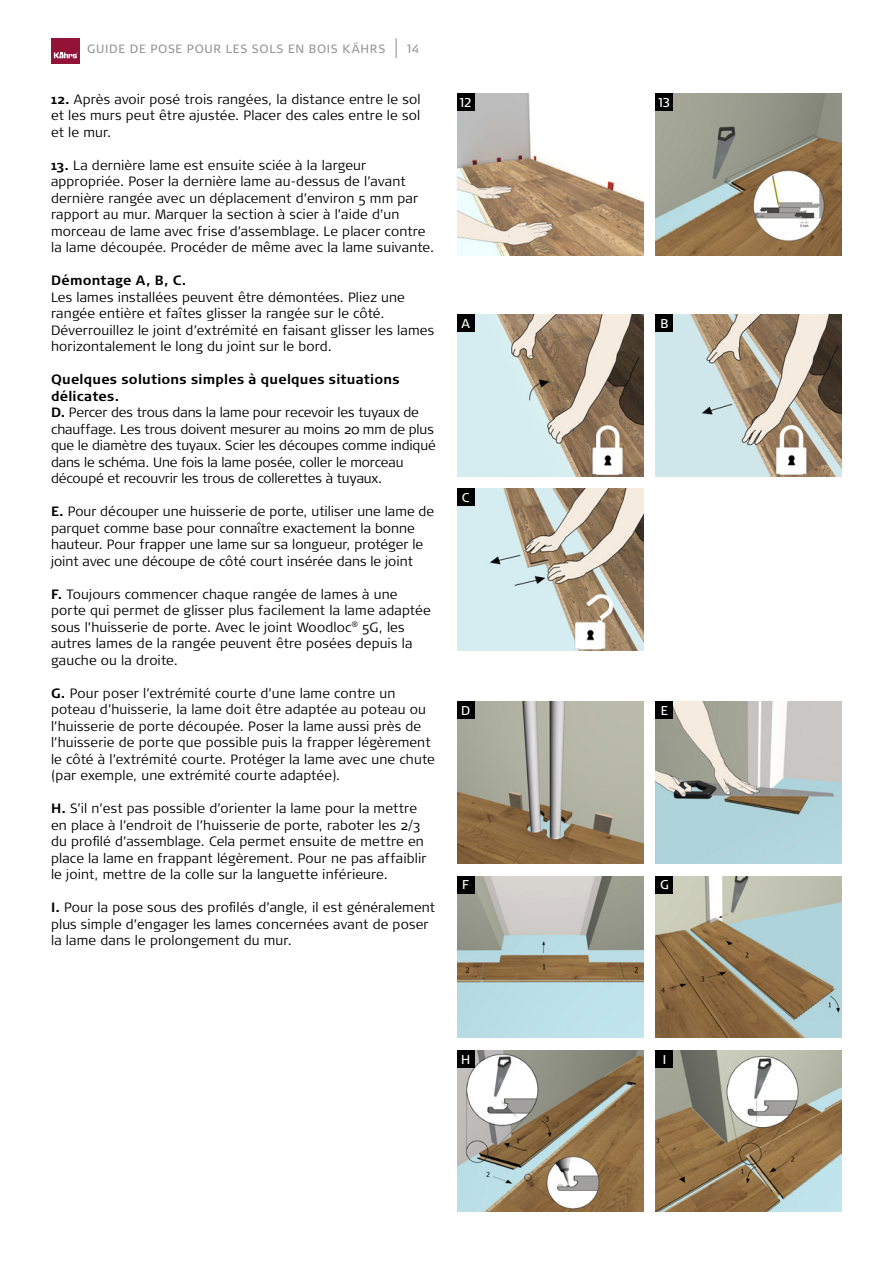
<style>
.page{position:relative;width:893px;height:1263px;background:#fff}
.page>*{position:absolute;margin:0;border:0;box-sizing:border-box;transform-origin:0 0}
.t1{font:300 13.5px/16.5px "Signa Pro";letter-spacing:.01em;color:#000}
.t2{font:300 13.5px/16.5px "Signa Pro";letter-spacing:-.01em;color:#000}
.t3{font:700 13.5px "Signa Pro";letter-spacing:.015em;color:#000}
.t4{font:12.75px "Signa Pro";color:#fff}
.t5{font:12px "Signa Pro";letter-spacing:.06em;color:#989898}
.s1{font-weight:700}
</style>
<div class="page">
<div style="left:51px;top:38px;width:29px;height:25px;background:#921238"></div>
<svg style="left:54px;top:52px;width:24px;height:6px"></svg>
<svg style="left:396px;top:38px;width:1px;height:20px"></svg>
<img style="left:457px;top:314px;width:186px;height:162px">
<img style="left:656px;top:314px;width:186px;height:162px">
<img style="left:457px;top:489px;width:186px;height:161px">
<div style="left:457px;top:314px;width:17px;height:17px;background:#000"></div>
<div style="left:656px;top:314px;width:17px;height:17px;background:#000"></div>
<div style="left:457px;top:489px;width:17px;height:17px;background:#000"></div>
<img style="left:457px;top:876px;width:186px;height:161px">
<img style="left:457px;top:702px;width:186px;height:161px">
<img style="left:656px;top:876px;width:186px;height:161px">
<img style="left:656px;top:702px;width:186px;height:161px">
<img style="left:457px;top:1050px;width:186px;height:162px">
<img style="left:656px;top:1050px;width:186px;height:162px">
<img style="left:656px;top:94px;width:186px;height:161px">
<img style="left:457px;top:94px;width:186px;height:161px">
<div style="left:457px;top:94px;width:17px;height:17px;background:#000"></div>
<div style="left:656px;top:94px;width:17px;height:17px;background:#000"></div>
<div style="left:457px;top:702px;width:17px;height:17px;background:#000"></div>
<div style="left:656px;top:702px;width:17px;height:17px;background:#000"></div>
<div style="left:656px;top:876px;width:17px;height:17px;background:#000"></div>
<div style="left:656px;top:1050px;width:17px;height:17px;background:#000"></div>
<div style="left:457px;top:876px;width:17px;height:17px;background:#000"></div>
<div style="left:457px;top:1050px;width:17px;height:17px;background:#000"></div>
<p class="t5" style="left:87px;top:42px;width:300px">GUIDE DE POSE POUR LES SOLS EN BOIS KÄHRS</p>
<p class="t5" style="left:407px;top:42px;width:14px">14</p>
<p class="t1" style="left:51px;top:91px;width:371px;text-align:justify"><span class="s1">12.</span> Après avoir posé trois rangées, la distance entre le sol et les murs peut être ajustée. Placer des cales entre le sol et le mur.</p>
<p class="t1" style="left:51px;top:157px;width:385px"><span class="s1">13.</span> La dernière lame est ensuite sciée à la largeur appropriée. Poser la dernière lame au-dessus de l’avant dernière rangée avec un déplacement d’environ 5 mm par rapport au mur. Marquer la section à scier à l’aide d’un morceau de lame avec frise d’assemblage. Le placer contre la lame découpée. Procéder de même avec la lame suivante.</p>
<p class="t3" style="left:51px;top:272px;width:137px">Démontage A, B, C.</p>
<p class="t1" style="left:51px;top:289px;width:385px">Les lames installées peuvent être démontées. Pliez une rangée entière et faîtes glisser la rangée sur le côté.<br>Déverrouillez le joint d’extrémité en faisant glisser les lames horizontalement le long du joint sur le bord.</p>
<p class="t2" style="left:51px;top:371px;width:386px"><span class="s1">Quelques solutions simples à quelques situations délicates.<br>D.</span> Percer des trous dans la lame pour recevoir les tuyaux de chauffage. Les trous doivent mesurer au moins 20 mm de plus que le diamètre des tuyaux. Scier les découpes comme indiqué dans le schéma. Une fois la lame posée, coller le morceau découpé et recouvrir les trous de collerettes à tuyaux.</p>
<p class="t1" style="left:51px;top:503px;width:385px"><span class="s1">E.</span> Pour découper une huisserie de porte, utiliser une lame de parquet comme base pour connaître exactement la bonne hauteur. Pour frapper une lame sur sa longueur, protéger le joint avec une découpe de côté court insérée dans le joint</p>
<p class="t1" style="left:51px;top:586px;width:381px"><span class="s1">F.</span> Toujours commencer chaque rangée de lames à une porte qui permet de glisser plus facilement la lame adaptée sous l’huisserie de porte. Avec le joint Woodloc<sup>®</sup> 5G, les autres lames de la rangée peuvent être posées depuis la gauche ou la droite.</p>
<p class="t1" style="left:51px;top:685px;width:385px"><span class="s1">G.</span> Pour poser l’extrémité courte d’une lame contre un poteau d’huisserie, la lame doit être adaptée au poteau ou l’huisserie de porte découpée. Poser la lame aussi près de l’huisserie de porte que possible puis la frapper légèrement le côté à l’extrémité courte. Protéger la lame avec une chute (par exemple, une extrémité courte adaptée).</p>
<p class="t1" style="left:51px;top:800px;width:377px"><span class="s1">H.</span> S’il n’est pas possible d’orienter la lame pour la mettre en place à l’endroit de l’huisserie de porte, raboter les 2/3 du profilé d’assemblage. Cela permet ensuite de mettre en place la lame en frappant légèrement. Pour ne pas affaiblir le joint, mettre de la colle sur la languette inférieure.</p>
<p class="t1" style="left:51px;top:899px;width:386px"><span class="s1">I.</span> Pour la pose sous des profilés d’angle, il est généralement plus simple d’engager les lames concernées avant de poser la lame dans le prolongement du mur.</p>
<p class="t4" style="left:459px;top:95px;width:14px">12</p>
<p class="t4" style="left:658px;top:95px;width:14px">13</p>
<p class="t4" style="left:461px;top:316px;width:10px">A</p>
<p class="t4" style="left:660px;top:316px;width:9px">B</p>
<p class="t4" style="left:462px;top:490px;width:9px">C</p>
<p class="t4" style="left:461px;top:703px;width:11px">D</p>
<p class="t4" style="left:661px;top:703px;width:9px">E</p>
<p class="t4" style="left:462px;top:877px;width:8px">F</p>
<p class="t4" style="left:660px;top:877px;width:10px">G</p>
<p class="t4" style="left:461px;top:1052px;width:11px">H</p>
<p class="t4" style="left:663px;top:1052px;width:5px">I</p>
</div>
